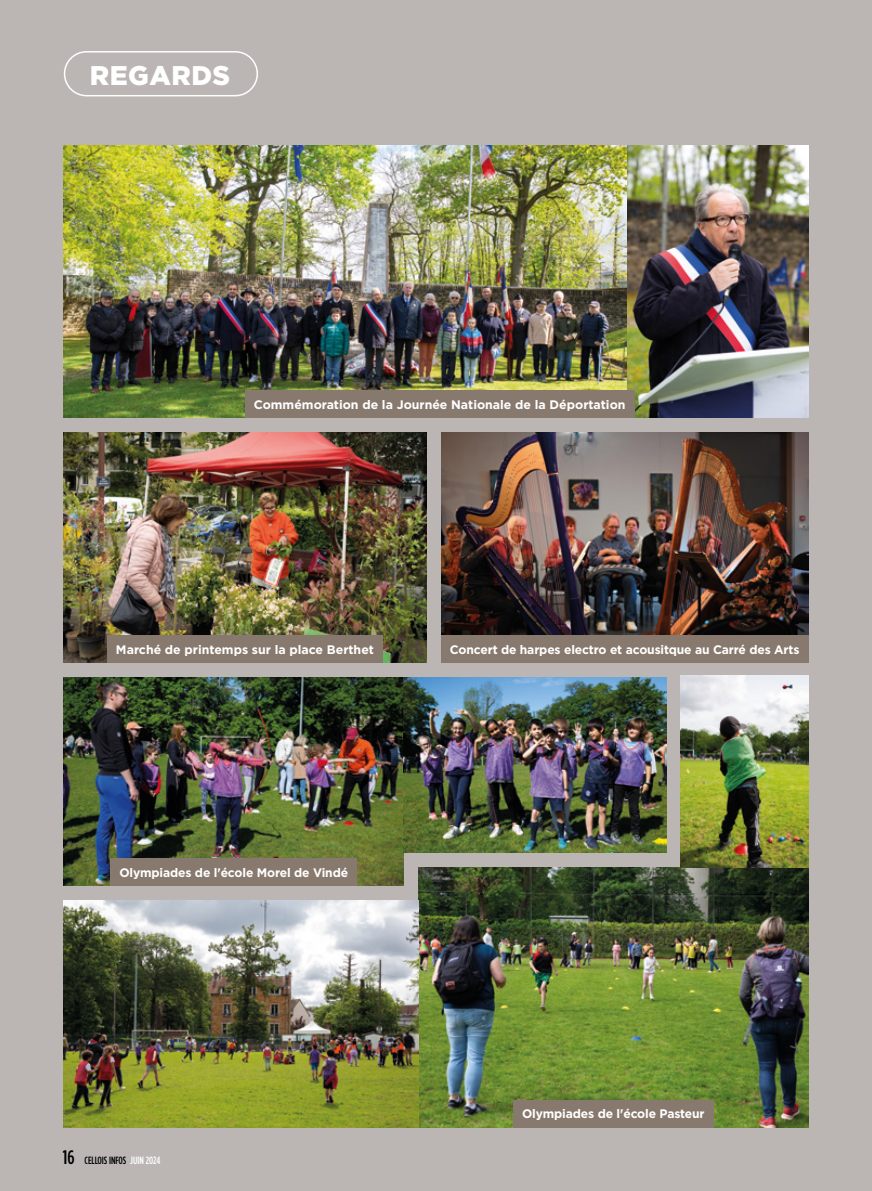
<style>
.page{position:relative;width:872px;height:1191px;background:#bbb6b3}
.page>*{position:absolute;margin:0;border:0;box-sizing:border-box;transform-origin:0 0}
.t1{font:900 27px "Gotham";letter-spacing:.02em;color:#fff}
.t2{font:700 12.3px "Gotham";letter-spacing:-.01em;color:#fff}
.t3{font:500 10.5px "Gotham Condensed";color:#000}
.s1{font-size:19.5px}
.s2{color:#fff}
</style>
<div class="page">
<div style="left:64px;top:51px;width:194px;height:45px;border:2px solid #fff;border-radius:22px"></div>
<img style="left:64px;top:146px;width:744px;height:272px">
<img style="left:441px;top:433px;width:367px;height:202px">
<img style="left:64px;top:433px;width:362px;height:229px">
<div style="left:245px;top:390px;width:389px;height:28px;background:#88796f"></div>
<div style="left:441px;top:635px;width:367px;height:27px;background:#88796f"></div>
<div style="left:107px;top:635px;width:276px;height:27px;background:#88796f"></div>
<img style="left:64px;top:677px;width:340px;height:208px">
<img style="left:418px;top:867px;width:390px;height:260px">
<img style="left:404px;top:677px;width:262px;height:175px">
<img style="left:680px;top:675px;width:128px;height:192px">
<div style="left:513px;top:1099px;width:200px;height:28px;background:#88796f"></div>
<div style="left:111px;top:858px;width:246px;height:27px;background:#88796f"></div>
<img style="left:64px;top:900px;width:354px;height:227px">
<h1 class="t1" style="left:90px;top:56px;width:142px">REGARDS</h1>
<p class="t2" style="left:254px;top:396px;width:373px">Commémoration de la Journée Nationale de la Déportation</p>
<p class="t2" style="left:116px;top:641px;width:259px">Marché de printemps sur la place Berthet</p>
<p class="t2" style="left:450px;top:641px;width:351px">Concert de harpes electro et acousitque au Carré des Arts</p>
<p class="t2" style="left:119px;top:864px;width:230px">Olympiades de l'école Morel de Vindé</p>
<p class="t3" style="left:63px;top:1154px;width:99px"><span class="s1">16</span> CELLOIS INFOS <span class="s2">JUIN 2024</span></p>
<p class="t2" style="left:522px;top:1106px;width:184px">Olympiades de l'école Pasteur</p>
</div>
